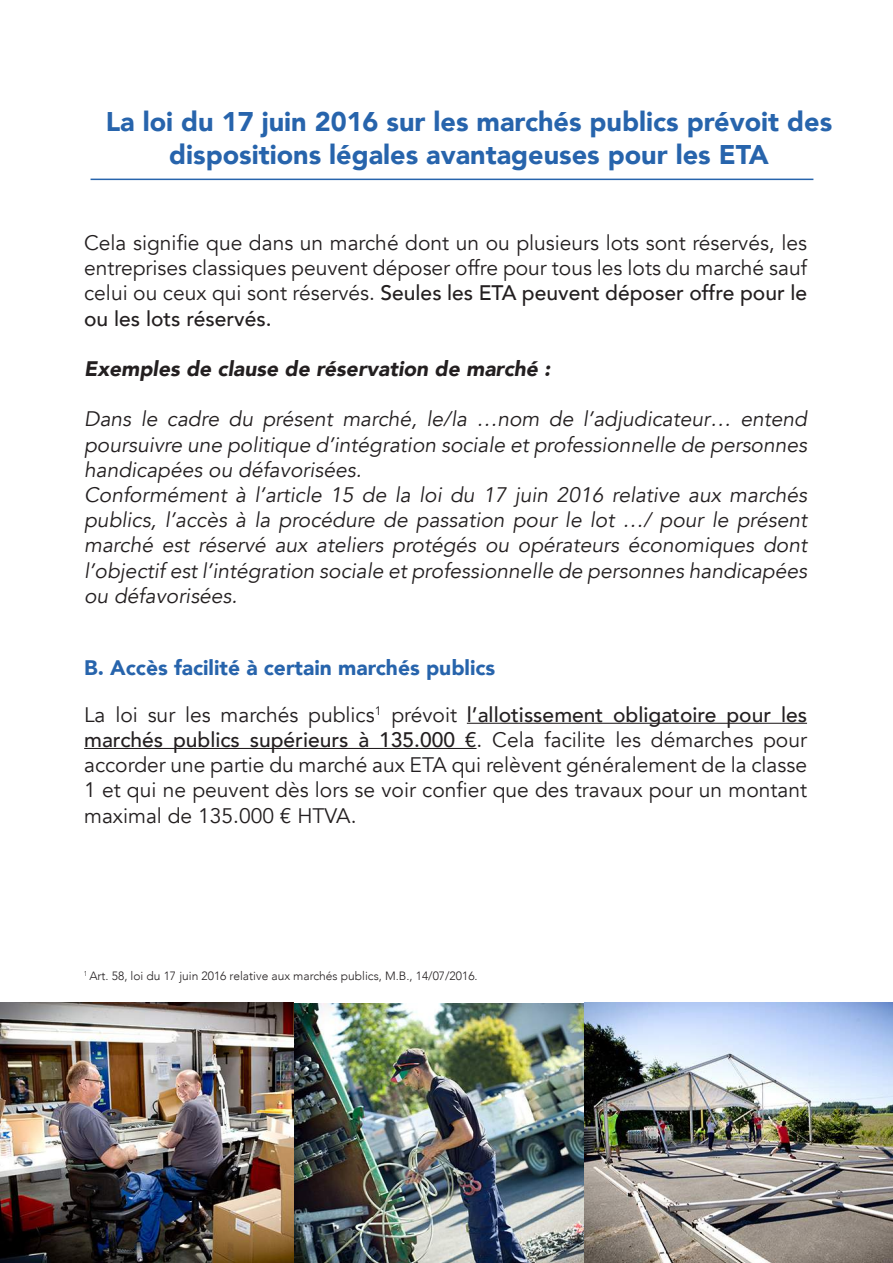
<style>
.page{position:relative;width:893px;height:1263px;background:#fff}
.page>*{position:absolute;margin:0;border:0;box-sizing:border-box;transform-origin:0 0}
.t1{font:900 27px/32.4px "Avenir";color:#2764ac;text-align:center}
.t2{font:21px/25.2px "Avenir";color:#231f20;text-align:justify}
.t3{font:italic 21px/25.2px "Avenir";color:#231f20}
.t4{font:italic 900 21px "Avenir";color:#231f20}
.t5{font:900 21px "Avenir";color:#2764ac}
.t6{font:300 12px "Avenir";color:#231f20}
.s1{font-weight:500}
</style>
<div class="page">
<hr style="left:467px;top:723px;width:340px;height:1px;background:#231f20">
<hr style="left:84px;top:748px;width:393px;height:1px;background:#231f20">
<hr style="left:91px;top:179px;width:722px;height:1px;background:#2764ac">
<img style="left:0;top:1003px;width:893px;height:260px">
<p class="t1" style="left:106px;top:105px;width:728px">La loi du 17 juin 2016 sur les marchés publics prévoit des dispositions légales avantageuses pour les ETA</p>
<p class="t2" style="left:84px;top:231px;width:724px">Cela signifie que dans un marché dont un ou plusieurs lots sont réservés, les entreprises classiques peuvent déposer offre pour tous les lots du marché sauf celui ou ceux qui sont réservés. <span class="s1">Seules les ETA peuvent déposer offre pour le ou les lots réservés.</span></p>
<p class="t4" style="left:84px;top:351px;width:468px">Exemples de clause de réservation de marché :</p>
<p class="t3" style="left:84px;top:407px;width:724px">Dans le cadre du présent marché, le/la …nom de l’adjudicateur… entend poursuivre une politique d’intégration sociale et professionnelle de personnes handicapées ou défavorisées.<br>Conformément à l’article 15 de la loi du 17 juin 2016 relative aux marchés publics, l’accès à la procédure de passation pour le lot …/ pour le présent marché est réservé aux ateliers protégés ou opérateurs économiques dont l’objectif est l’intégration sociale et professionnelle de personnes handicapées ou défavorisées.</p>
<p class="t5" style="left:84px;top:650px;width:413px">B. Accès facilité à certain marchés publics</p>
<p class="t2" style="left:84px;top:702px;width:724px">La loi sur les marchés publics<sup>1</sup> prévoit <span class="s1">l’allotissement obligatoire pour les marchés publics supérieurs à 135.000 €</span>. Cela facilite les démarches pour accorder une partie du marché aux ETA qui relèvent généralement de la classe 1 et qui ne peuvent dès lors se voir confier que des travaux pour un montant maximal de 135.000 € HTVA.</p>
<p class="t6" style="left:84px;top:968px;width:395px"><sup>1</sup> Art. 58, loi du 17 juin 2016 relative aux marchés publics, M.B., 14/07/2016.</p>
</div>
